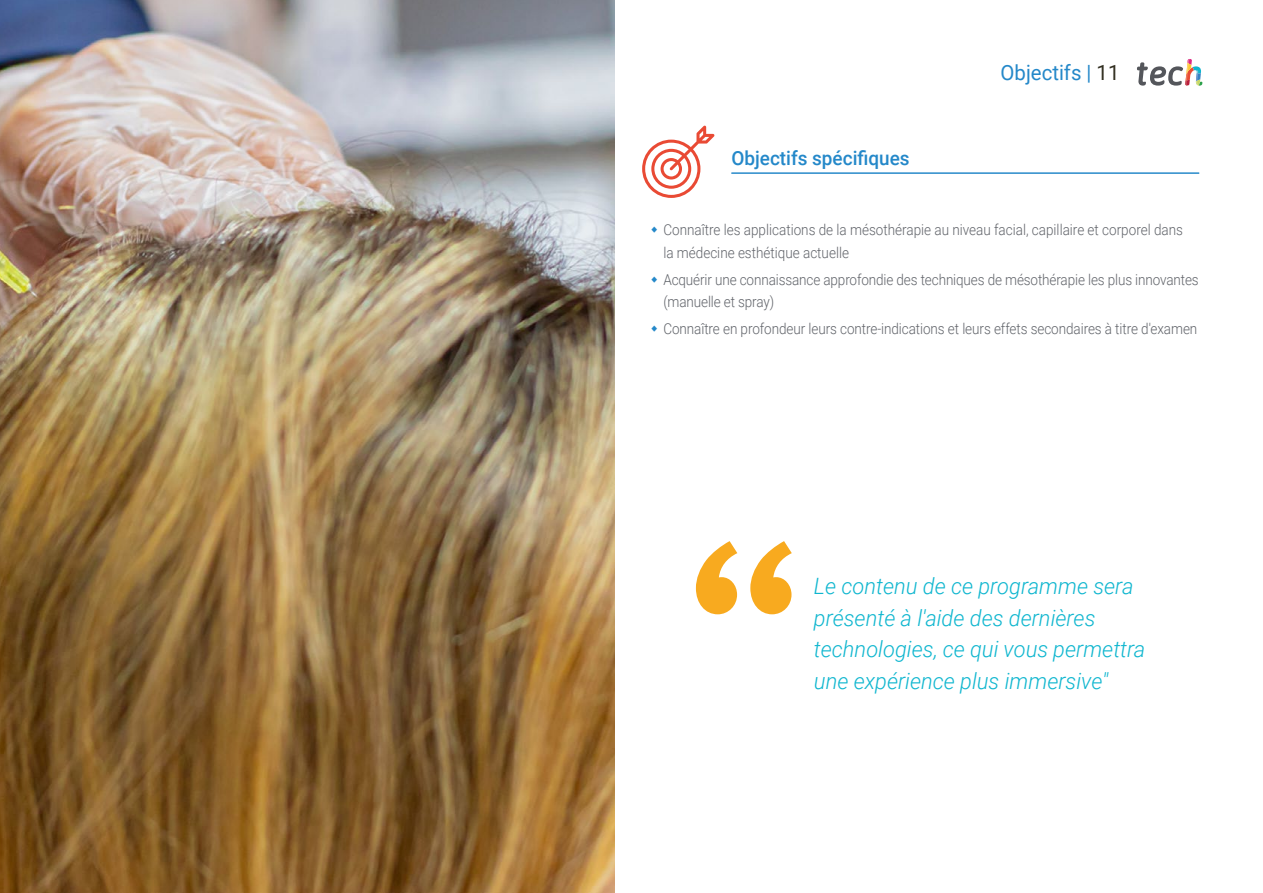
<style>
.page{position:relative;width:1263px;height:893px;background:#fff}
.page>*{position:absolute;margin:0;border:0;box-sizing:border-box;transform-origin:0 0}
.t1{font:italic 300 22.5px/31.5px "Roboto";color:#0fb6cf}
.t2{font:21px "Roboto";color:#2488c9}
.t3{font:500 19.5px "Roboto";color:#2488c9}
.t4{font:300 15px/22.5px "Roboto";letter-spacing:-.005em;color:#61646a;scale:.9 1}
.s1{color:#312e20}
</style>
<div class="page">
<img style="left:0;top:0;width:614px;height:893px">
<svg style="left:1137px;top:59px;width:65px;height:27px"></svg>
<svg style="left:696px;top:541px;width:96px;height:73px"></svg>
<svg style="left:642px;top:126px;width:72px;height:72px"></svg>
<hr style="left:731px;top:173px;width:468px;height:1px;background:#2488c9">
<h3 class="t3" style="left:731px;top:144px;width:180px">Objectifs spécifiques</h3>
<h2 class="t2" style="left:1000px;top:57px;width:120px">Objectifs | <span class="s1">11</span></h2>
<p class="t4" style="left:663px;top:218px;width:579px">Connaître les applications de la mésothérapie au niveau facial, capillaire et corporel dans la médecine esthétique actuelle</p>
<p class="t4" style="left:663px;top:268px;width:596px">Acquérir une connaissance approfondie des techniques de mésothérapie les plus innovantes (manuelle et spray)</p>
<p class="t4" style="left:663px;top:317px;width:595px">Connaître en profondeur leurs contre-indications et leurs effets secondaires à titre d'examen</p>
<h1 class="t1" style="left:814px;top:570px;width:333px">Le contenu de ce programme sera présenté à l'aide des dernières technologies, ce qui vous permettra une expérience plus immersive"</h1>
</div>
